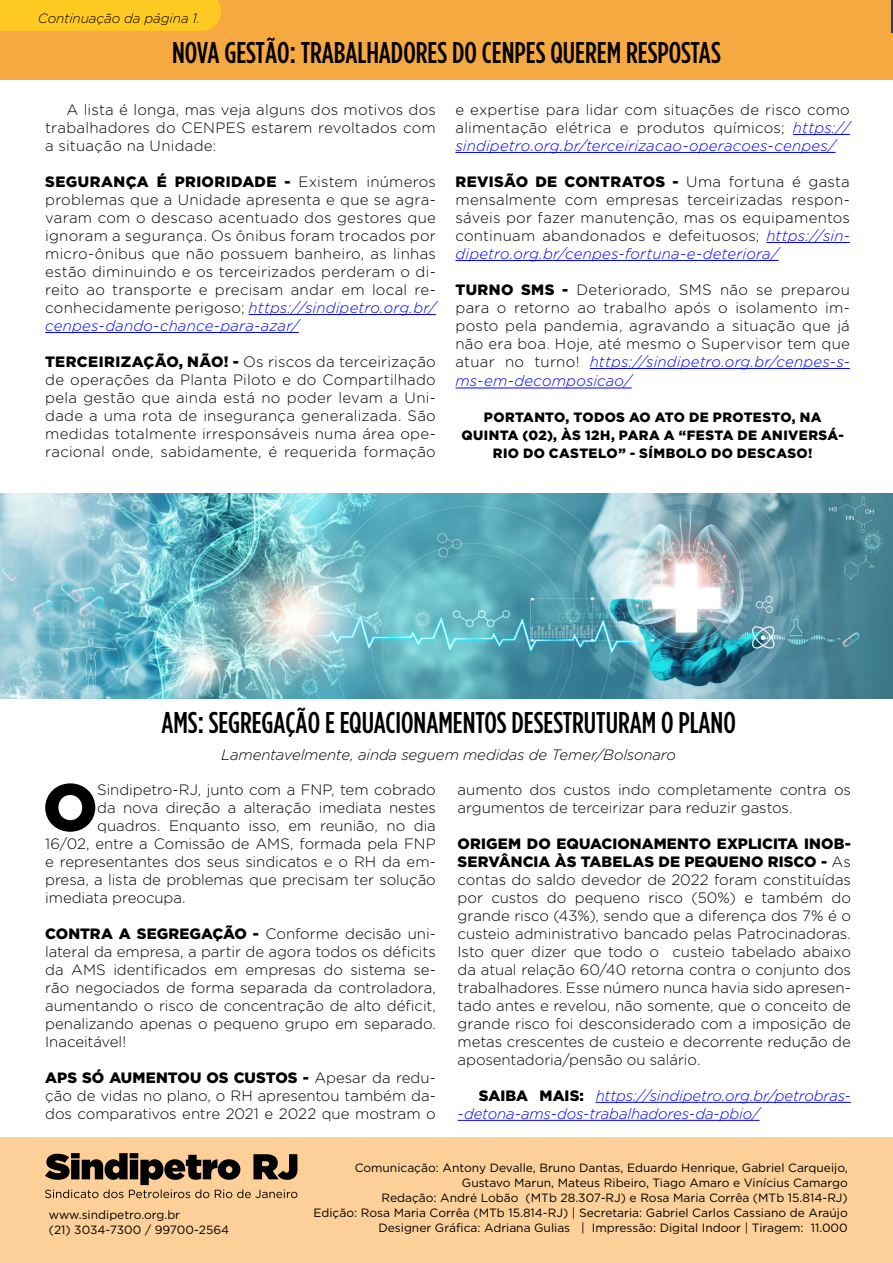
<style>
.page{position:relative;width:893px;height:1263px;background:#fff}
.page>*{position:absolute;margin:0;border:0;box-sizing:border-box;transform-origin:0 0}
.t1{font:900 66.45px "Gotham";color:#000}
.t2{font:500 30px "Gotham Condensed";color:#000}
.t3{font:300 15px/18px "Gotham Rounded";color:#000;text-align:justify}
.t4{font:900 15px/18px "Gotham";letter-spacing:.005em;color:#000}
.t5{font:italic 300 15px/18px "Gotham Rounded";letter-spacing:-.01em;color:#00f}
.t6{font:italic 300 15px "Gotham Rounded";letter-spacing:-.01em;color:#000}
.t7{font:900 15px "Gotham";letter-spacing:.025em;color:#000}
.t8{font:italic 300 15px "Gotham Rounded";letter-spacing:.015em;color:#00f}
.t9{font:900 13.5px/18px "Gotham";letter-spacing:.025em;color:#000;text-align:center}
.t10{font:italic 300 13.5px "Gotham Rounded";letter-spacing:-.005em;color:#000}
.t11{font:12px/15px "Gotham";color:#000;text-align:right}
.s1{font-family:"Gotham Rounded";font-weight:300}
.s2{font-style:italic;color:#00f}
.s3{font-family:"Gotham";font-weight:900}
.s4{font-family:"Gotham";font-weight:900;font-style:normal;color:#000}
</style>
<div class="page">
<div style="left:0;top:0;width:893px;height:80px;background:#f7a941"></div>
<img style="left:0;top:493px;width:893px;height:205px">
<hr style="left:891px;top:0;width:2px;height:33px;background:#1f3c90">
<div style="left:0;top:1137px;width:893px;height:125px;background:#fcd098"></div>
<svg style="left:45px;top:1153px;width:252px;height:45px"></svg>
<hr style="left:596px;top:1102px;width:255px;height:1px;background:#00f">
<hr style="left:458px;top:1120px;width:302px;height:1px;background:#00f">
<hr style="left:249px;top:314px;width:187px;height:1px;background:#00f">
<hr style="left:45px;top:332px;width:254px;height:1px;background:#00f">
<hr style="left:793px;top:134px;width:57px;height:1px;background:#00f">
<hr style="left:455px;top:152px;width:381px;height:1px;background:#00f">
<hr style="left:766px;top:242px;width:84px;height:1px;background:#00f">
<hr style="left:455px;top:260px;width:324px;height:1px;background:#00f">
<hr style="left:590px;top:368px;width:260px;height:1px;background:#00f">
<hr style="left:455px;top:388px;width:177px;height:1px;background:#00f">
<div style="left:0;top:0;width:221px;height:31px;background:#feca22"></div>
<p class="t10" style="left:38px;top:10px;width:164px">Continuação da página 1.</p>
<h2 class="t2" style="left:172px;top:36px;width:550px">NOVA GESTÃO: TRABALHADORES DO CENPES QUEREM RESPOSTAS</h2>
<p class="t3" style="left:45px;top:100px;width:392px;text-indent:21px">A lista é longa, mas veja alguns dos motivos dos trabalhadores do CENPES estarem revoltados com a situação na Unidade:</p>
<p class="t7" style="left:45px;top:173px;width:392px">SEGURANÇA É PRIORIDADE - <span class="s1">Existem inúmeros</span></p>
<p class="t3" style="left:45px;top:190px;width:392px">problemas que a Unidade apresenta e que se agra&shy;varam com o descaso acentuado dos gestores que ignoram a segurança. Os ônibus foram trocados por micro-ônibus que não possuem banheiro, as linhas estão diminuindo e os terceirizados perderam o di&shy;reito ao transporte e precisam andar em local re&shy;conhecidamente perigoso; <span class="s2">https://sindipetro.org.br/ cenpes-dando-chance-para-azar/</span></p>
<p class="t3" style="left:45px;top:352px;width:392px"><span class="s3">TERCEIRIZAÇÃO, NÃO! -</span> Os riscos da terceirização de operações da Planta Piloto e do Compartilhado pela gestão que ainda está no poder levam a Uni&shy;dade a uma rota de insegurança generalizada. São medidas totalmente irresponsáveis numa área ope&shy;racional onde, sabidamente, é requerida formação</p>
<p class="t3" style="left:455px;top:100px;width:396px">e expertise para lidar com situações de risco como alimentação elétrica e produtos químicos; <span class="s2">https:// sindipetro.org.br/terceirizacao-operacoes-cenpes/</span></p>
<p class="t4" style="left:455px;top:172px;width:396px">REVISÃO DE CONTRATOS - <span class="s1">Uma fortuna é gasta</span></p>
<p class="t3" style="left:455px;top:190px;width:396px">mensalmente com empresas terceirizadas respon&shy;sáveis por fazer manutenção, mas os equipamentos continuam abandonados e defeituosos; <span class="s2">https://sin&shy;dipetro.org.br/cenpes-fortuna-e-deteriora/</span></p>
<p class="t3" style="left:455px;top:280px;width:396px"><span class="s3">TURNO SMS -</span> Deteriorado, SMS não se preparou para o retorno ao trabalho após o isolamento im&shy;posto pela pandemia, agravando a situação que já não era boa. Hoje, até mesmo o Supervisor tem que atuar no turno! <span class="s2">https://sindipetro.org.br/cenpes-s-</span></p>
<p class="t8" style="left:455px;top:371px;width:178px">ms-em-decomposicao/</p>
<p class="t9" style="left:461px;top:408px;width:384px">PORTANTO, TODOS AO ATO DE PROTESTO, NA<br>QUINTA (02), ÀS 12H, PARA A “FESTA DE ANIVERSÁ-<br>RIO DO CASTELO” - SÍMBOLO DO DESCASO!</p>
<h2 class="t2" style="left:161px;top:706px;width:576px">AMS: SEGREGAÇÃO E EQUACIONAMENTOS DESESTRUTURAM O PLANO</h2>
<p class="t6" style="left:221px;top:745px;width:456px">Lamentavelmente, ainda seguem medidas de Temer/Bolsonaro</p>
<h1 class="t1" style="left:43px;top:769px;width:57px">O</h1>
<p class="t3" style="left:97px;top:780px;width:340px">Sindipetro-RJ, junto com a FNP, tem cobrado</p>
<p class="t3" style="left:97px;top:798px;width:340px">da nova direção a alteração imediata nestes</p>
<p class="t3" style="left:97px;top:816px;width:340px">quadros. Enquanto isso, em reunião, no dia</p>
<p class="t3" style="left:45px;top:834px;width:392px">16/02, entre a Comissão de AMS, formada pela FNP</p>
<p class="t3" style="left:45px;top:852px;width:392px">e representantes dos seus sindicatos e o RH da em-</p>
<p class="t3" style="left:45px;top:870px;width:392px">presa, a lista de problemas que precisam ter solução</p>
<p class="t3" style="left:45px;top:888px;width:142px">imediata preocupa.</p>
<p class="t3" style="left:45px;top:924px;width:392px"><span class="s3">CONTRA A SEGREGAÇÃO -</span> Conforme decisão uni&shy;lateral da empresa, a partir de agora todos os déficits da AMS identificados em empresas do sistema se&shy;rão negociados de forma separada da controladora, aumentando o risco de concentração de alto déficit, penalizando apenas o pequeno grupo em separado.<br>Inaceitável!</p>
<p class="t4" style="left:45px;top:1068px;width:392px">APS SÓ AUMENTOU OS CUSTOS - <span class="s1">Apesar da redu-</span></p>
<p class="t3" style="left:45px;top:1086px;width:392px">ção de vidas no plano, o RH apresentou também da&shy;dos comparativos entre 2021 e 2022 que mostram o</p>
<p class="t3" style="left:458px;top:780px;width:395px">aumento dos custos indo completamente contra os argumentos de terceirizar para reduzir gastos.</p>
<p class="t4" style="left:458px;top:834px;width:395px">ORIGEM DO EQUACIONAMENTO EXPLICITA INOB-<br>SERVÂNCIA ÀS TABELAS DE PEQUENO RISCO - <span class="s1">As</span></p>
<p class="t3" style="left:458px;top:870px;width:395px">contas do saldo devedor de 2022 foram constituídas por custos do pequeno risco (50%) e também do grande risco (43%), sendo que a diferença dos 7% é o custeio administrativo bancado pelas Patrocinadoras.<br>Isto quer dizer que todo o custeio tabelado abaixo da atual relação 60/40 retorna contra o conjunto dos trabalhadores. Esse número nunca havia sido apresen&shy;tado antes e revelou, não somente, que o conceito de grande risco foi desconsiderado com a imposição de metas crescentes de custeio e decorrente redução de aposentadoria/pensão ou salário.</p>
<p class="t5" style="left:458px;top:1086px;width:395px;text-indent:21px"><span class="s4">SAIBA MAIS:</span> https://sindipetro.org.br/petrobras--detona-ams-dos-trabalhadores-da-pbio/</p>
<p class="t11" style="left:49px;top:1207px;width:182px;text-align:left">www.sindipetro.org.br<br>(21) 3034-7300 / 99700-2564</p>
<p class="t11" style="left:314px;top:1159px;width:536px">Comunicação: Antony Devalle, Bruno Dantas, Eduardo Henrique, Gabriel Carqueijo, Gustavo Marun, Mateus Ribeiro, Tiago Amaro e Vinícius Camargo<br>Redação: André Lobão (MTb 28.307-RJ) e Rosa Maria Corrêa (MTb 15.814-RJ)<br>Edição: Rosa Maria Corrêa (MTb 15.814-RJ) | Secretaria: Gabriel Carlos Cassiano de Araújo Designer Gráfica: Adriana Gulias | Impressão: Digital Indoor | Tiragem: 11.000</p>
</div>
